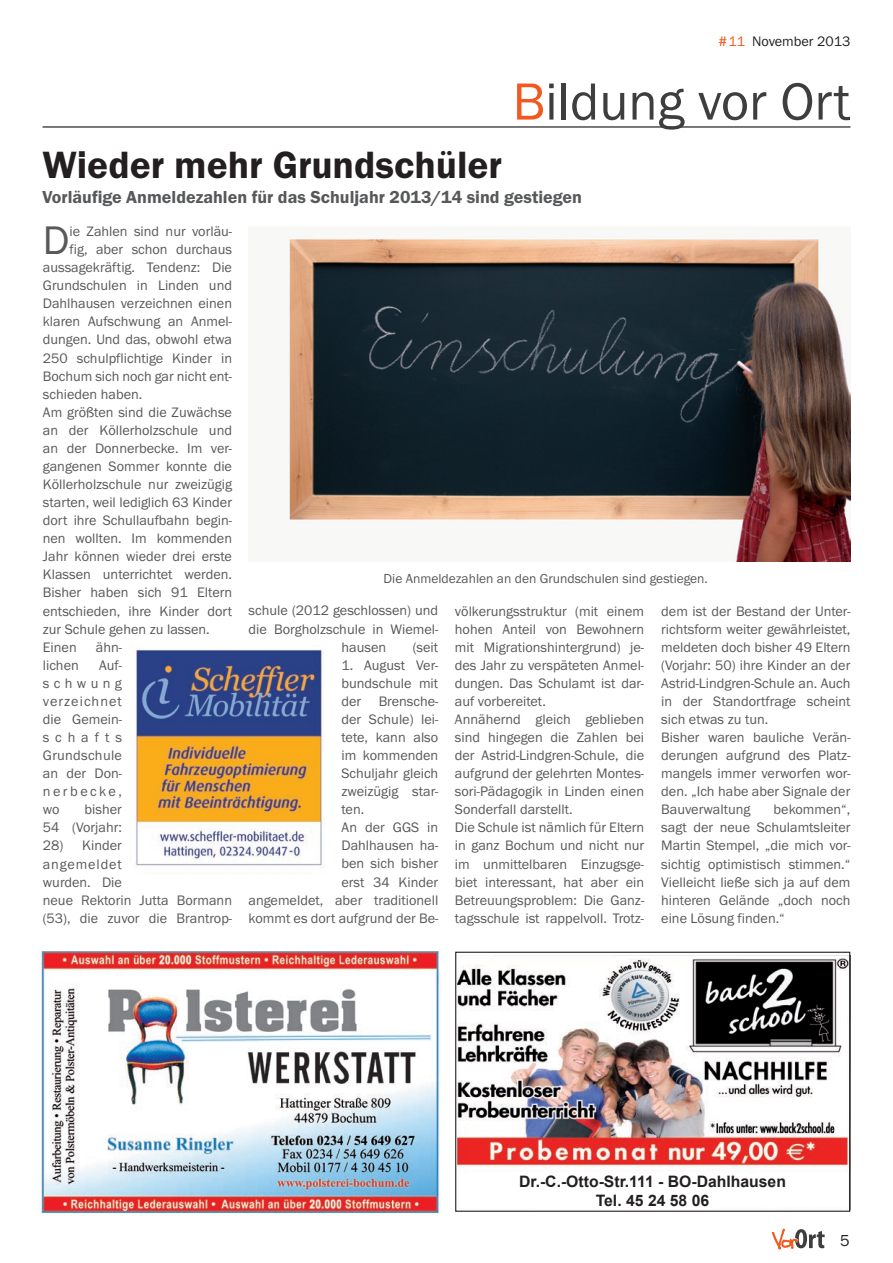
<style>
.page{position:relative;width:893px;height:1263px;background:#fff}
.page>*{position:absolute;margin:0;border:0;box-sizing:border-box;transform-origin:0 0}
.t1{font:54px "Franklin Goth EF";color:#3e3e3f}
.t2{font:41.4px "Franklin Goth EF";color:#57585a}
.t3{font:600 39.45px "Franklin Goth EF";color:#231f20}
.t4{font:600 18px "Franklin Goth EF";color:#57585a}
.t5{font:16.5px "Franklin Goth EF";color:#231f20}
.t6{font:700 15.75px/18.9px "Arial";color:#231f20;text-align:center}
.t7{font:14.25px/18px "Franklin Goth EF";color:#57585a}
.t8{font:14.25px "Franklin Goth EF";color:#231f20}
.t9{font:13.5px "Franklin Goth EF";color:#57585a}
.s1{color:#f15921}
</style>
<div class="page">
<svg style="left:772px;top:1228px;width:53px;height:21px"></svg>
<hr style="left:43px;top:126px;width:807px;height:2px;background:#231f20">
<img style="left:288px;top:236px;width:562px;height:325px">
<img style="left:135px;top:649px;width:190px;height:219px">
<img style="left:457px;top:955px;width:391px;height:218px">
<img style="left:40px;top:951px;width:401px;height:262px">
<div style="left:455px;top:952px;width:395px;height:260px;border:1px solid #231f20"></div>
<p class="t8" style="left:718px;top:33px;width:133px"><span class="s1">#11</span> November 2013</p>
<h1 class="t1" style="left:513px;top:72px;width:339px"><span class="s1">B</span>ildung vor Ort</h1>
<h3 class="t3" style="left:43px;top:143px;width:461px">Wieder mehr Grundschüler</h3>
<p class="t4" style="left:42px;top:187px;width:541px">Vorläufige Anmeldezahlen für das Schuljahr 2013/14 sind gestiegen</p>
<h2 class="t2" style="left:43px;top:218px;width:28px">D</h2>
<p class="t7" style="left:70px;top:222px;width:164px">ie Zahlen sind nur vorläu-</p>
<p class="t7" style="left:70px;top:241px;width:164px">fig, aber schon durchaus</p>
<p class="t7" style="left:43px;top:259px;width:191px">aussagekräftig. Tendenz: Die</p>
<p class="t7" style="left:43px;top:277px;width:191px">Grundschulen in Linden und</p>
<p class="t7" style="left:43px;top:295px;width:191px">Dahlhausen verzeichnen einen</p>
<p class="t7" style="left:43px;top:313px;width:191px">klaren Aufschwung an Anmel-</p>
<p class="t7" style="left:43px;top:331px;width:191px">dungen. Und das, obwohl etwa</p>
<p class="t7" style="left:43px;top:349px;width:191px">250 schulpflichtige Kinder in</p>
<p class="t7" style="left:43px;top:367px;width:191px">Bochum sich noch gar nicht ent-</p>
<p class="t7" style="left:43px;top:385px;width:101px">schieden haben.</p>
<p class="t7" style="left:43px;top:403px;width:191px">Am größten sind die Zuwächse</p>
<p class="t7" style="left:43px;top:421px;width:191px">an der Köllerholzschule und</p>
<p class="t7" style="left:43px;top:439px;width:191px">an der Donnerbecke. Im ver-</p>
<p class="t7" style="left:43px;top:457px;width:191px">gangenen Sommer konnte die</p>
<p class="t7" style="left:43px;top:475px;width:191px">Köllerholzschule nur zweizügig</p>
<p class="t7" style="left:43px;top:494px;width:191px">starten, weil lediglich 63 Kinder</p>
<p class="t7" style="left:43px;top:512px;width:191px">dort ihre Schullaufbahn begin-</p>
<p class="t7" style="left:43px;top:530px;width:191px">nen wollten. Im kommenden</p>
<p class="t7" style="left:43px;top:548px;width:191px">Jahr können wieder drei erste</p>
<p class="t7" style="left:43px;top:566px;width:191px">Klassen unterrichtet werden.</p>
<p class="t7" style="left:43px;top:584px;width:191px">Bisher haben sich 91 Eltern</p>
<p class="t7" style="left:43px;top:602px;width:191px">entschieden, ihre Kinder dort</p>
<p class="t7" style="left:43px;top:620px;width:168px">zur Schule gehen zu lassen.</p>
<p class="t7" style="left:43px;top:638px;width:35px">Einen</p>
<p class="t7" style="left:96px;top:638px;width:28px">ähn-</p>
<p class="t7" style="left:43px;top:656px;width:37px">lichen</p>
<p class="t7" style="left:43px;top:656px;width:81px;text-align:justify;text-indent:56px">Auf&shy;schwung verzeichnet die Gemein&shy;schafts Grundschule an der Don&shy;nerbecke, wo</p>
<p class="t7" style="left:43px;top:801px;width:81px;text-align:right">bisher<br>54 (Vorjahr:</p>
<p class="t7" style="left:43px;top:837px;width:191px">28) Kinder<br>angemeldet<br>wurden. Die<br>neue Rektorin Jutta Bormann (53), die zuvor die Brantrop-</p>
<p class="t9" style="left:383px;top:571px;width:326px">Die Anmeldezahlen an den Grundschulen sind gestiegen.</p>
<p class="t7" style="left:455px;top:602px;width:191px">völkerungsstruktur (mit einem hohen Anteil von Bewohnern mit Migrationshintergrund) je&shy;des Jahr zu verspäteten Anmel&shy;dungen. Das Schulamt ist dar&shy;auf vorbereitet.<br>Annähernd gleich geblieben sind hingegen die Zahlen bei der Astrid-Lindgren-Schule, die aufgrund der gelehrten Montes&shy;sori-Pädagogik in Linden einen<br>Sonderfall darstellt.<br>Die Schule ist nämlich für Eltern in ganz Bochum und nicht nur im unmittelbaren Einzugsge&shy;biet interessant, hat aber ein<br>Betreuungsproblem: Die Ganz&shy;tagsschule ist rappelvoll. Trotz-</p>
<p class="t7" style="left:661px;top:602px;width:191px">dem ist der Bestand der Unter&shy;richtsform weiter gewährleistet, meldeten doch bisher 49 Eltern (Vorjahr: 50) ihre Kinder an der<br>Astrid-Lindgren-Schule an. Auch in der Standortfrage scheint sich etwas zu tun.<br>Bisher waren bauliche Verän&shy;derungen aufgrund des Platz&shy;mangels immer verworfen wor&shy;den. „Ich habe aber Signale der<br>Bauverwaltung</p>
<p class="t7" style="left:249px;top:602px;width:191px">schule (2012 geschlossen) und</p>
<p class="t7" style="left:249px;top:620px;width:191px">die Borgholzschule in Wiemel-</p>
<p class="t7" style="left:341px;top:638px;width:46px">hausen</p>
<p class="t7" style="left:413px;top:638px;width:27px">(seit</p>
<p class="t7" style="left:341px;top:656px;width:98px">1. August Ver-</p>
<p class="t7" style="left:341px;top:674px;width:98px">bundschule mit</p>
<p class="t7" style="left:341px;top:692px;width:98px">der Brensche-</p>
<p class="t7" style="left:341px;top:710px;width:98px">der Schule) lei-</p>
<p class="t7" style="left:341px;top:728px;width:98px">tete, kann also</p>
<p class="t7" style="left:341px;top:746px;width:98px">im kommenden</p>
<p class="t7" style="left:341px;top:765px;width:98px">Schuljahr gleich</p>
<p class="t7" style="left:341px;top:783px;width:98px">zweizügig star-</p>
<p class="t7" style="left:341px;top:801px;width:24px">ten.</p>
<p class="t7" style="left:341px;top:819px;width:98px">An der GGS in</p>
<p class="t7" style="left:341px;top:837px;width:98px">Dahlhausen ha-</p>
<p class="t7" style="left:341px;top:855px;width:98px">ben sich bisher</p>
<p class="t7" style="left:341px;top:873px;width:98px">erst 34 Kinder</p>
<p class="t7" style="left:249px;top:891px;width:191px">angemeldet, aber traditionell</p>
<p class="t7" style="left:249px;top:909px;width:191px">kommt es dort aufgrund der Be-</p>
<p class="t7" style="left:661px;top:801px;width:191px;text-align:justify;text-indent:112px">bekommen“, sagt der neue Schulamtsleiter Martin Stempel, „die mich vor&shy;sichtig optimistisch stimmen.“ Vielleicht ließe sich ja auf dem hinteren Gelände „doch noch eine Lösung finden.“</p>
<p class="t6" style="left:519px;top:1173px;width:268px">Dr.-C.-Otto-Str.111 - BO-Dahlhausen<br>Tel. 45 24 58 06</p>
<p class="t5" style="left:840px;top:1232px;width:11px">5</p>
</div>
